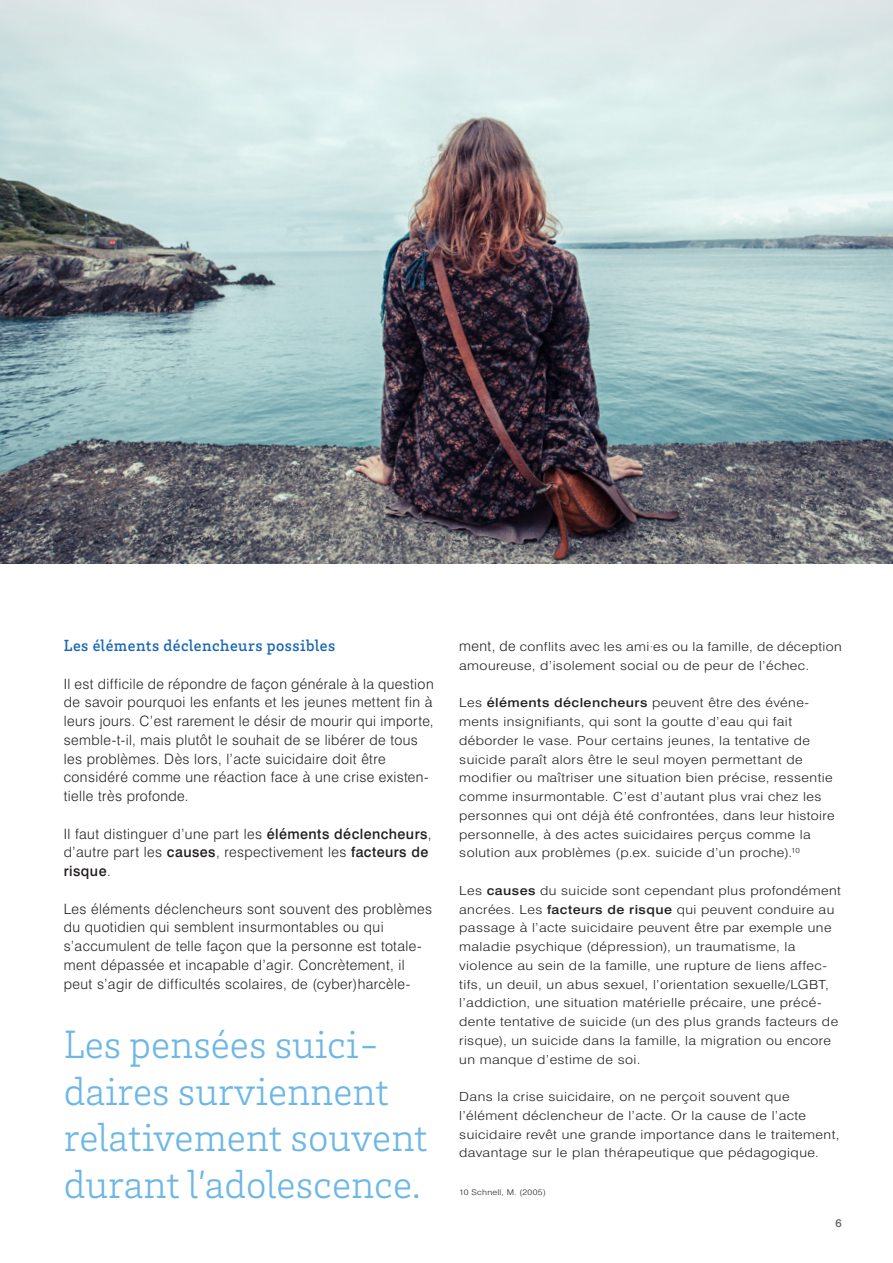
<style>
.page{position:relative;width:893px;height:1263px;background:#fff}
.page>*{position:absolute;margin:0;border:0;box-sizing:border-box;transform-origin:0 0}
.Quotes{font:300 40.5px/46.5px "Brix Slab";color:#6db7e6}
.Untertitel_1{font:500 16.5px "Brix Slab";letter-spacing:.03em;color:#1b68b4}
.Text{font:300 14.25px/18.8px "Swiss 721 BT";letter-spacing:.03em;color:#231f20}
.Text-2{font:300 12.6px/18.8px "Swiss 721 BT";letter-spacing:.03em;color:#231f20;scale:1.14 1}
.t1{font:500 11.25px "Swiss 721 BT";color:#636366}
.t2{font:300 7.95px "Swiss 721 BT";letter-spacing:.03em;color:#231f20;scale:1.14 1}
.s1{font-weight:500}
.s2{font-size:14.25px}
</style>
<div class="page">
<img style="left:0;top:0;width:893px;height:563px">
<p class="Untertitel_1" style="left:64px;top:635px;width:273px">Les éléments déclencheurs possibles</p>
<p class="Text" style="left:64px;top:674px;width:371px">Il est difficile de répondre de façon générale à la question</p>
<p class="Text" style="left:64px;top:693px;width:370px">de savoir pourquoi les enfants et les jeunes mettent fin à</p>
<p class="Text" style="left:64px;top:711px;width:371px">leurs jours. C’est rarement le désir de mourir qui importe,</p>
<p class="Text" style="left:64px;top:730px;width:366px">semble-t-il, mais plutôt le souhait de se libérer de tous les problèmes. Dès lors, l’acte suicidaire doit être considéré comme une réaction face à une crise existen&shy;tielle très profonde.</p>
<p class="Text" style="left:64px;top:824px;width:369px">Il faut distinguer d’une part les <span class="s1">éléments déclencheurs</span>, d’autre part les <span class="s1">causes</span>, respectivement les <span class="s1">facteurs de risque</span>.</p>
<p class="Text" style="left:64px;top:899px;width:370px">Les éléments déclencheurs sont souvent des problèmes du quotidien qui semblent insurmontables ou qui s’accumulent de telle façon que la personne est totale&shy;ment dépassée et incapable d’agir. Concrètement, il peut s’agir de difficultés scolaires, de (cyber)harcèle-</p>
<p class="Quotes" style="left:64px;top:1020px;width:365px">Les pensées suici&shy;daires surviennent relativement souvent durant l’adolescence.</p>
<p class="Text-2" style="left:459px;top:637px;width:337px"><span class="s2">ment, de</span> conflits avec les ami·es ou la famille, de déception</p>
<p class="Text-2" style="left:459px;top:656px;width:308px">amoureuse, d’isolement social ou de peur de l’échec.</p>
<p class="Text-2" style="left:459px;top:693px;width:331px">Les <span class="s1">éléments déclencheurs</span> peuvent être des événe&shy;ments insignifiants, qui sont la goutte d’eau qui fait déborder le vase. Pour certains jeunes, la tentative de suicide paraît alors être le seul moyen permettant de modifier ou maîtriser une situation bien précise, ressentie comme insurmontable. C’est d’autant plus vrai chez les personnes qui ont déjà été confrontées, dans leur histoire personnelle, à des actes suicidaires perçus comme la solution aux problèmes (p.ex. suicide d’un proche).<sup>10</sup></p>
<p class="Text-2" style="left:459px;top:881px;width:336px">Les <span class="s1">causes</span> du suicide sont cependant plus profondément ancrées. Les <span class="s1">facteurs de risque</span> qui peuvent conduire au passage à l’acte suicidaire peuvent être par exemple une maladie psychique (dépression), un traumatisme, la violence au sein de la famille, une rupture de liens affec&shy;tifs, un deuil, un abus sexuel, l’orientation sexuelle/LGBT, l’addiction, une situation matérielle précaire, une précé&shy;dente tentative de suicide (un des plus grands facteurs de risque), un suicide dans la famille, la migration ou encore un manque d’estime de soi.</p>
<p class="Text-2" style="left:459px;top:1087px;width:335px">Dans la crise suicidaire, on ne perçoit souvent que l’élément déclencheur de l’acte. Or la cause de l’acte suicidaire revêt une grande importance dans le traitement, davantage sur le plan thérapeutique que pédagogique.</p>
<p class="t2" style="left:459px;top:1187px;width:77px">10 Schnell, M. (2005)</p>
<p class="t1" style="left:835px;top:1216px;width:8px">6</p>
</div>
